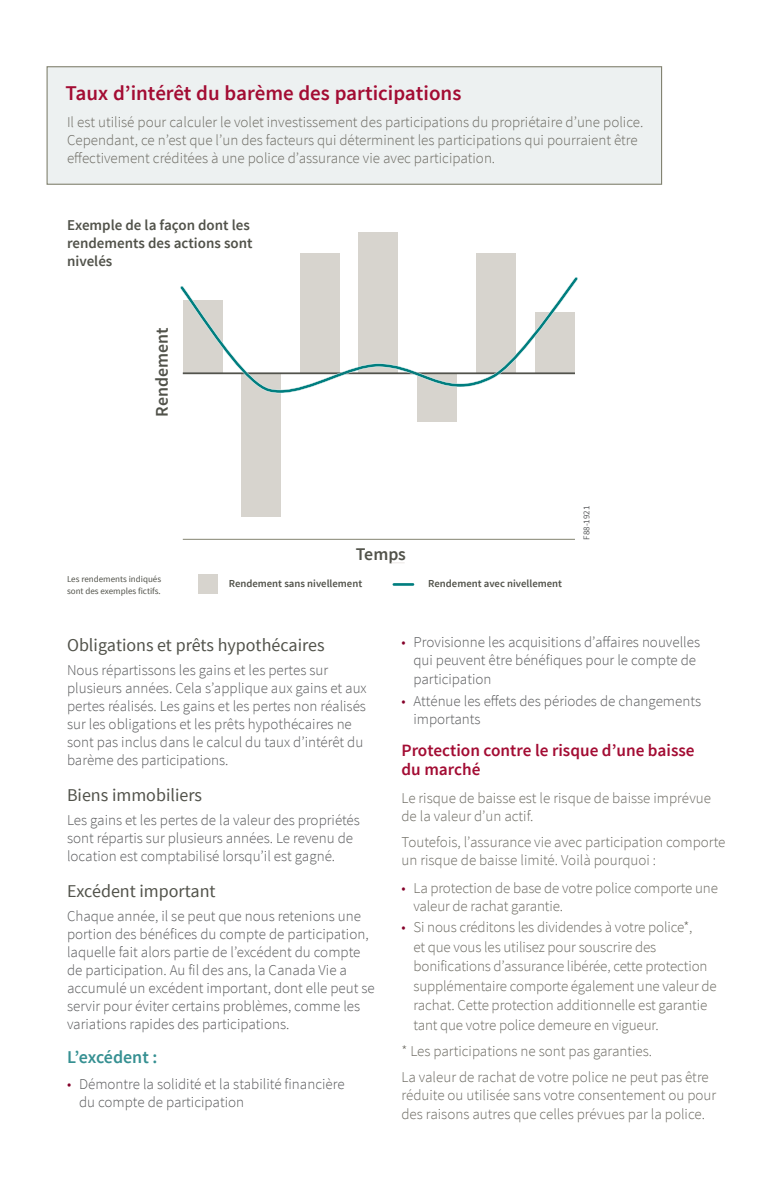
<style>
.page{position:relative;width:775px;height:1188px;background:#fff}
.page>*{position:absolute;margin:0;border:0;box-sizing:border-box;transform-origin:0 0}
.t1{font:600 21px "Source Sans Pro";color:#a30c33}
.t2{font:18px "Source Sans Pro";color:#51524a}
.t3{font:600 18px "Source Sans Pro";color:#369092}
.t4{font:600 17.85px "Source Sans Pro";color:#51524a}
.t5{font:600 17.25px/19.5px "Source Sans Pro";color:#a30c33}
.t6{font:300 15px/18px "Source Sans Pro";color:#6b6961}
.t7{font:300 15px/18px "Source Sans Pro";color:#58595b}
.t8{font:600 15px/18px "Source Sans Pro";color:#51524a}
.t9{font:600 10.65px "Source Sans Pro";color:#51524a}
.t10{font:9px/12px "Source Sans Pro";color:#51524a}
.t11{font:8.85px "Source Sans Pro";color:#595a5c}
.s1{color:#840029}
</style>
<div class="page">
<div style="left:47px;top:66px;width:615px;height:119px;background:#edf1f1;border:1px solid #838371"></div>
<div style="left:241px;top:373px;width:40px;height:143px;background:#d7d4ce"></div>
<div style="left:300px;top:253px;width:40px;height:120px;background:#d7d4ce"></div>
<div style="left:359px;top:233px;width:39px;height:140px;background:#d7d4ce"></div>
<div style="left:417px;top:373px;width:40px;height:48px;background:#d7d4ce"></div>
<div style="left:476px;top:254px;width:40px;height:119px;background:#d7d4ce"></div>
<svg style="left:180px;top:277px;width:398px;height:116px"></svg>
<hr style="left:183px;top:373px;width:392px;height:1px;background:#5a5a5d">
<hr style="left:183px;top:539px;width:392px;height:1px;background:#838371">
<hr style="left:394px;top:583px;width:19px;height:3px;background:#007e7f">
<div style="left:198px;top:575px;width:20px;height:19px;background:#d7d4ce"></div>
<h1 class="t1" style="left:66px;top:80px;width:397px">Taux d’intérêt du barème des participations</h1>
<p class="t6" style="left:67px;top:113px;width:578px">Il est utilisé pour calculer le volet investissement des participations du propriétaire d’une police.<br>Cependant, ce n’est que l’un des facteurs qui déterminent les participations qui pourraient être effectivement créditées à une police d’assurance vie avec participation.</p>
<p class="t8" style="left:67px;top:216px;width:187px">Exemple de la façon dont les rendements des actions sont nivelés</p>
<p class="t4" style="left:151px;top:417px;width:91px;rotate:-90deg">Rendement</p>
<p class="t10" style="left:67px;top:573px;width:96px">Les rendements indiqués sont des exemples fictifs.</p>
<p class="t4" style="left:356px;top:543px;width:52px">Temps</p>
<p class="t9" style="left:229px;top:577px;width:135px">Rendement sans nivellement</p>
<p class="t9" style="left:428px;top:577px;width:135px">Rendement avec nivellement</p>
<p class="t11" style="left:581px;top:540px;width:35px;rotate:-90deg">F88-1921</p>
<p class="t2" style="left:67px;top:634px;width:259px">Obligations et prêts hypothécaires</p>
<p class="t7" style="left:67px;top:662px;width:301px">Nous répartissons les gains et les pertes sur plusieurs années. Cela s’applique aux gains et aux pertes réalisés. Les gains et les pertes non réalisés sur les obligations et les prêts hypothécaires ne sont pas inclus dans le calcul du taux d’intérêt du barème des participations.</p>
<p class="t2" style="left:67px;top:784px;width:136px">Biens immobiliers</p>
<p class="t7" style="left:67px;top:812px;width:294px">Les gains et les pertes de la valeur des propriétés sont répartis sur plusieurs années. Le revenu de location est comptabilisé lorsqu’il est gagné.</p>
<p class="t2" style="left:67px;top:880px;width:150px">Excédent important</p>
<p class="t7" style="left:67px;top:908px;width:309px">Chaque année, il se peut que nous retenions une portion des bénéfices du compte de participation, laquelle fait alors partie de l’excédent du compte de participation. Au fil des ans, la Canada Vie a accumulé un excédent important, dont elle peut se servir pour éviter certains problèmes, comme les variations rapides des participations.</p>
<p class="t3" style="left:67px;top:1046px;width:92px">L’excédent :</p>
<p class="t7" style="left:79px;top:1075px;width:267px;text-indent:-12px"><span class="s1">•</span> Démontre la solidité et la stabilité financière du compte de participation</p>
<p class="t7" style="left:413px;top:633px;width:288px;text-indent:-12px"><span class="s1">•</span> Provisionne les acquisitions d’affaires nouvelles qui peuvent être bénéfiques pour le compte de participation</p>
<p class="t7" style="left:413px;top:692px;width:289px;text-indent:-12px"><span class="s1">•</span> Atténue les effets des périodes de changements importants</p>
<p class="t5" style="left:401px;top:741px;width:295px">Protection contre le risque d’une baisse du marché</p>
<p class="t6" style="left:401px;top:789px;width:311px">Le risque de baisse est le risque de baisse imprévue de la valeur d’un actif.</p>
<p class="t6" style="left:401px;top:834px;width:325px">Toutefois, l’assurance vie avec participation comporte un risque de baisse limité. Voilà pourquoi :</p>
<p class="t6" style="left:413px;top:879px;width:306px;text-indent:-12px"><span class="s1">•</span> La protection de base de votre police comporte une valeur de rachat garantie.</p>
<p class="t6" style="left:413px;top:918px;width:305px;line-height:19.5px;text-indent:-12px"><span class="s1">•</span> Si nous créditons les dividendes à votre police*,<br>et que vous les utilisez pour souscrire des bonifications d’assurance libérée, cette protection supplémentaire comporte également une valeur de rachat. Cette protection additionnelle est garantie tant que votre police demeure en vigueur.</p>
<p class="t6" style="left:401px;top:1038px;width:309px;line-height:26.2px">* Les participations ne sont pas garanties.<br>La valeur de rachat de votre police ne peut pas être</p>
<p class="t6" style="left:401px;top:1086px;width:316px;line-height:18.8px">réduite ou utilisée sans votre consentement ou pour des raisons autres que celles prévues par la police.</p>
</div>
